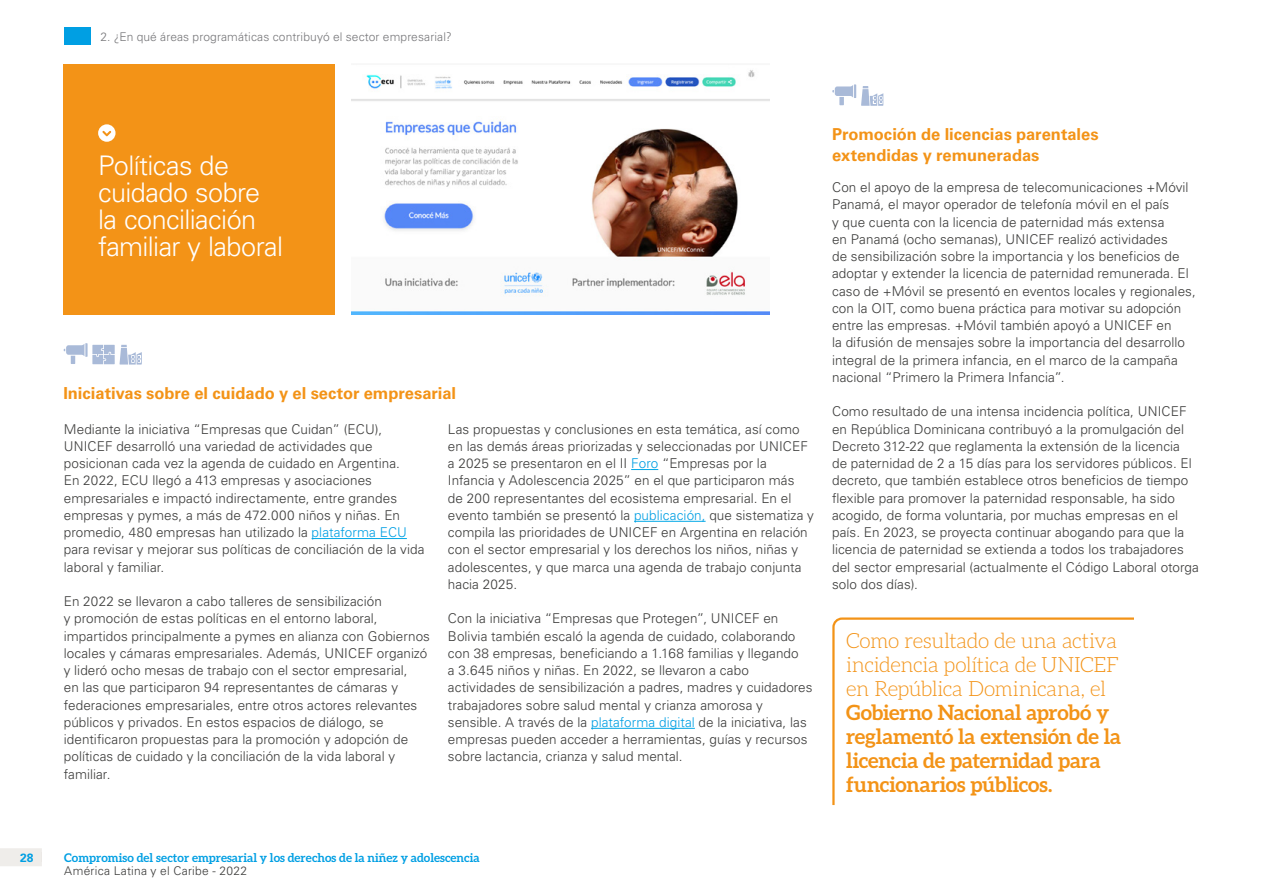
<style>
.page{position:relative;width:1263px;height:893px;background:#fff}
.page>*{position:absolute;margin:0;border:0;box-sizing:border-box;transform-origin:0 0}
.t1{font:300 27px/27px "Univers";letter-spacing:-.02em;color:#fff}
.t2{font:700 21px/24px "Aleo";letter-spacing:-.01em;color:#f39317}
.t3{font:300 21px/24px "Aleo";letter-spacing:-.02em;color:#f39317;text-align:justify}
.t4{font:700 16.5px/21px "Univers";color:#f39317}
.t5{font:300 13.5px/17.2px "Univers";letter-spacing:.005em;color:#3c3c3b}
.t6{font:700 12px "Aleo";color:#009fe3}
.t7{font:300 12px "Univers";letter-spacing:.01em;color:#77777a}
.t8{font:300 12px "Univers";letter-spacing:.02em;color:#3c3c3b}
.t9{font:700 12px "Univers";color:#009fe3}
.s1{color:#009fe3}
</style>
<div class="page">
<div style="left:64px;top:64px;width:271px;height:251px;background:#f39317"></div>
<div style="left:0;top:848px;width:42px;height:18px;background:#efedea"></div>
<img style="left:352px;top:70px;width:418px;height:245px">
<div style="left:64px;top:27px;width:27px;height:18px;background:#009fe3"></div>
<svg style="left:98px;top:124px;width:18px;height:18px"></svg>
<svg style="left:64px;top:343px;width:78px;height:22px"></svg>
<svg style="left:631px;top:469px;width:27px;height:1px"></svg>
<hr style="left:634px;top:521px;width:72px;height:1px;background:#00a8e7">
<hr style="left:591px;top:728px;width:104px;height:1px;background:#00a8e7">
<svg style="left:832px;top:84px;width:51px;height:22px"></svg>
<hr style="left:312px;top:538px;width:95px;height:1px;background:#00a8e7">
<svg style="left:832px;top:617px;width:302px;height:189px"></svg>
<p class="t7" style="left:100px;top:29px;width:353px">2. ¿En qué áreas programáticas contribuyó el sector empresarial?</p>
<p class="t9" style="left:20px;top:851px;width:15px">28</p>
<h1 class="t1" style="left:98px;top:152px;width:186px">Políticas de cuidado sobre la conciliación familiar y laboral</h1>
<p class="t4" style="left:63px;top:383px;width:394px">Iniciativas sobre el cuidado y el sector empresarial</p>
<p class="t5" style="left:448px;top:420px;width:368px">Las propuestas y conclusiones en esta temática, así como en las demás áreas priorizadas y seleccionadas por UNICEF a 2025 se presentaron en el II <span class="s1">Foro</span> “Empresas por la Infancia y Adolescencia 2025” en el que participaron más<br>de 200 representantes del ecosistema empresarial. En el evento también se presentó la <span class="s1">publicación,</span> que sistematiza y compila las prioridades de UNICEF en Argentina en relación con el sector empresarial y los derechos los niños, niñas y adolescentes, y que marca una agenda de trabajo conjunta hacia 2025.</p>
<p class="t5" style="left:448px;top:610px;width:366px">Con la iniciativa “Empresas que Protegen”, UNICEF en Bolivia también escaló la agenda de cuidado, colaborando con 38 empresas, beneficiando a 1.168 familias y llegando<br>a 3.645 niños y niñas. En 2022, se llevaron a cabo actividades de sensibilización a padres, madres y cuidadores trabajadores sobre salud mental y crianza amorosa y sensible. A través de la <span class="s1">plataforma digital</span> de la iniciativa, las empresas pueden acceder a herramientas, guías y recursos sobre lactancia, crianza y salud mental.</p>
<p class="t5" style="left:64px;top:420px;width:362px">Mediante la iniciativa “Empresas que Cuidan” (ECU), UNICEF desarrolló una variedad de actividades que posicionan cada vez la agenda de cuidado en Argentina.<br>En 2022, ECU llegó a 413 empresas y asociaciones empresariales e impactó indirectamente, entre grandes empresas y pymes, a más de 472.000 niños y niñas. En promedio, 480 empresas han utilizado la <span class="s1">plataforma ECU </span>para revisar y mejorar sus políticas de conciliación de la vida laboral y familiar.</p>
<p class="t5" style="left:64px;top:593px;width:368px">En 2022 se llevaron a cabo talleres de sensibilización<br>y promoción de estas políticas en el entorno laboral, impartidos principalmente a pymes en alianza con Gobiernos locales y cámaras empresariales. Además, UNICEF organizó y lideró ocho mesas de trabajo con el sector empresarial,<br>en las que participaron 94 representantes de cámaras y federaciones empresariales, entre otros actores relevantes públicos y privados. En estos espacios de diálogo, se identificaron propuestas para la promoción y adopción de políticas de cuidado y la conciliación de la vida laboral y familiar.</p>
<p class="t4" style="left:832px;top:124px;width:268px">Promoción de licencias parentales extendidas y remuneradas</p>
<p class="t5" style="left:832px;top:179px;width:365px">Con el apoyo de la empresa de telecomunicaciones +Móvil Panamá, el mayor operador de telefonía móvil en el país<br>y que cuenta con la licencia de paternidad más extensa<br>en Panamá (ocho semanas), UNICEF realizó actividades<br>de sensibilización sobre la importancia y los beneficios de adoptar y extender la licencia de paternidad remunerada. El caso de +Móvil se presentó en eventos locales y regionales, con la OIT, como buena práctica para motivar su adopción entre las empresas. +Móvil también apoyó a UNICEF en<br>la difusión de mensajes sobre la importancia del desarrollo integral de la primera infancia, en el marco de la campaña nacional “Primero la Primera Infancia”.</p>
<p class="t5" style="left:832px;top:403px;width:368px">Como resultado de una intensa incidencia política, UNICEF en República Dominicana contribuyó a la promulgación del Decreto 312-22 que reglamenta la extensión de la licencia<br>de paternidad de 2 a 15 días para los servidores públicos. El decreto, que también establece otros beneficios de tiempo flexible para promover la paternidad responsable, ha sido acogido, de forma voluntaria, por muchas empresas en el país. En 2023, se proyecta continuar abogando para que la licencia de paternidad se extienda a todos los trabajadores del sector empresarial (actualmente el Código Laboral otorga solo dos días).</p>
<h2 class="t3" style="left:846px;top:629px;width:274px">Como resultado de una activa incidencia política de UNICEF en República Dominicana, el</h2>
<h2 class="t2" style="left:846px;top:700px;width:276px">Gobierno Nacional aprobó y reglamentó la extensión de la licencia de paternidad para funcionarios públicos.</h2>
<p class="t6" style="left:64px;top:850px;width:417px">Compromiso del sector empresarial y los derechos de la niñez y adolescencia</p>
<p class="t8" style="left:64px;top:864px;width:184px">América Latina y el Caribe - 2022</p>
</div>
